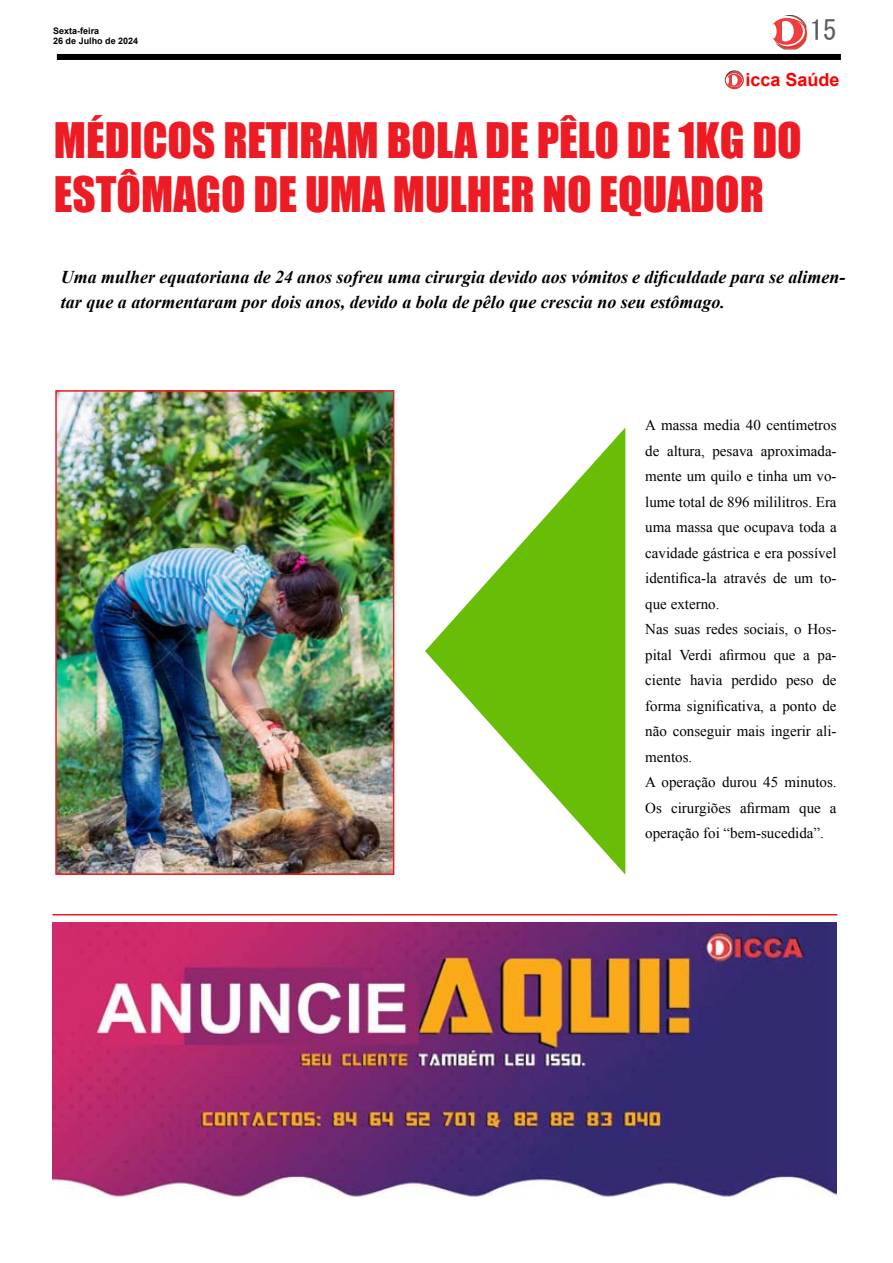
<style>
.page{position:relative;width:893px;height:1263px;background:#fff}
.page>*{position:absolute;margin:0;border:0;box-sizing:border-box;transform-origin:0 0}
.t1{font:45px/54px "Impact";color:#ed1c24}
.t2{font:27px "MS Gothic";color:#58595b}
.t3{font:italic 700 18px/25.5px "Times New Roman";color:#000}
.t4{font:700 18px "Arial";color:#fe0000}
.t5{font:15px/25.5px "Times New Roman";color:#000}
.t6{font:700 9px/10.8px "Arial";color:#000}
</style>
<div class="page">
<div style="left:57px;top:54px;width:784px;height:6px;background:#000"></div>
<svg style="left:776px;top:15px;width:30px;height:35px"></svg>
<svg style="left:769px;top:16px;width:36px;height:30px"></svg>
<div style="left:773px;top:19px;width:33px;height:29px;border:1px solid #d9322f;border-radius:50%"></div>
<svg style="left:770px;top:18px;width:33px;height:27px"></svg>
<div style="left:770px;top:24px;width:7px;height:14px;background:#fff;border-radius:50%"></div>
<div style="left:777px;top:21px;width:17px;height:20px;background:#fff;border-radius:50%"></div>
<div style="left:777px;top:21px;width:5px;height:21px;background:#ef3e3d"></div>
<svg style="left:725px;top:70px;width:19px;height:19px"></svg>
<div style="left:725px;top:73px;width:18px;height:15px;border:1px solid #d9322f;border-radius:50%"></div>
<div style="left:726px;top:74px;width:16px;height:13px;background:#ef3e3d;border-radius:50%"></div>
<div style="left:730px;top:75px;width:8px;height:10px;background:#fff;border-radius:50%"></div>
<svg style="left:726px;top:75px;width:6px;height:10px"></svg>
<img style="left:53px;top:922px;width:784px;height:276px">
<hr style="left:52px;top:914px;width:785px;height:1px;background:#ed1c24">
<img style="left:58px;top:393px;width:333px;height:479px">
<div style="left:55px;top:390px;width:339px;height:485px;border:2px solid #ed1c24"></div>
<svg style="left:425px;top:428px;width:200px;height:447px"></svg>
<p class="t6" style="left:53px;top:25px;width:87px">Sexta-feira<br>26 de Julho de 2024</p>
<h2 class="t2" style="left:810px;top:17px;width:28px">15</h2>
<p class="t4" style="left:745px;top:67px;width:96px">icca Saúde</p>
<h1 class="t1" style="left:54px;top:112px;width:749px">MÉDICOS RETIRAM BOLA DE PÊLO DE 1KG DO<br>ESTÔMAGO DE UMA MULHER NO EQUADOR</h1>
<p class="t3" style="left:61px;top:264px;width:786px">Uma mulher equatoriana de 24 anos sofreu uma cirurgia devido aos vómitos e dificuldade para se alimen&shy;tar que a atormentaram por dois anos, devido a bola de pêlo que crescia no seu estômago.</p>
<p class="t5" style="left:645px;top:412px;width:193px">A massa media 40 centímetros de altura, pesava aproximada&shy;mente um quilo e tinha um vo&shy;lume total de 896 mililitros. Era uma massa que ocupava toda a cavidade gástrica e era possível identifica-la através de um to&shy;que externo.<br>Nas suas redes sociais, o Hos&shy;pital Verdi afirmou que a pa&shy;ciente havia perdido peso de forma significativa, a ponto de não conseguir mais ingerir ali&shy;mentos.<br>A operação durou 45 minutos.<br>Os cirurgiões afirmam que a operação foi “bem-sucedida”.</p>
</div>
